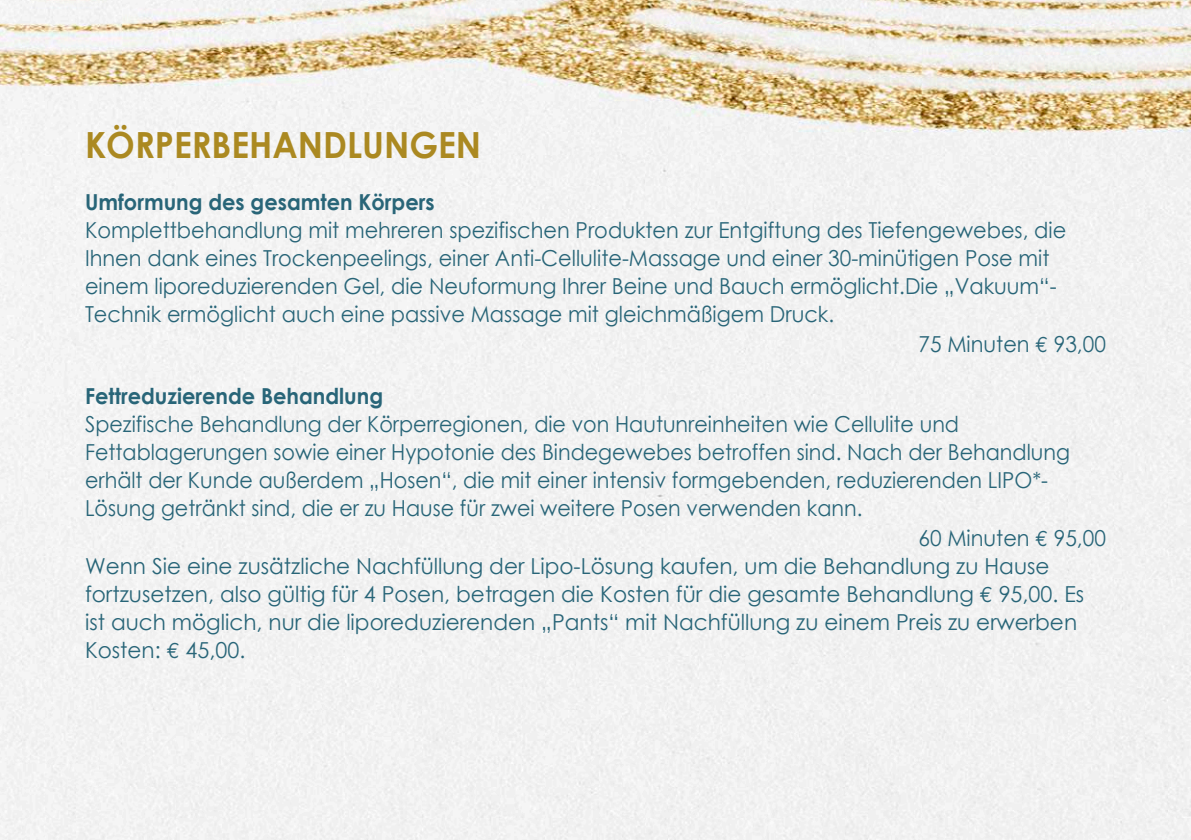
<style>
.page{position:relative;width:1191px;height:840px;background:#fff}
.page>*{position:absolute;margin:0;border:0;box-sizing:border-box;transform-origin:0 0}
.t1{font:700 36px "Century Gothic";color:#ab8921;scale:.95 1}
.t2{font:22px/28px "Century Gothic";color:#286578;scale:.95 1}
.t3{font:22px/28px "Century Gothic";color:#286578;scale:.94 1}
.t4{font:700 22px "Century Gothic";color:#286578;scale:.95 1}
.s1{font-family:"Euro Mono"}
</style>
<div class="page">
<img style="left:0;top:0;width:1191px;height:839px">
<h1 class="t1" style="left:85px;top:122px;width:418px">KÖRPERBEHANDLUNGEN</h1>
<p class="t4" style="left:85px;top:188px;width:369px">Umformung des gesamten Körpers</p>
<p class="t2" style="left:85px;top:215px;width:1034px">Komplettbehandlung mit mehreren spezifischen Produkten zur Entgiftung des Tiefengewebes, die Ihnen dank eines Trockenpeelings, einer Anti-Cellulite-Massage und einer 30-minütigen Pose mit einem liporeduzierenden Gel, die Neuformung Ihrer Beine und Bauch ermöglicht.Die „Vakuum“- Technik ermöglicht auch eine passive Massage mit gleichmäßigem Druck.</p>
<p class="t2" style="left:918px;top:329px;width:199px">75 Minuten <span class="s1">€</span> 93,00</p>
<p class="t4" style="left:85px;top:382px;width:315px">Fettreduzierende Behandlung</p>
<p class="t3" style="left:85px;top:409px;width:1049px">Spezifische Behandlung der Körperregionen, die von Hautunreinheiten wie Cellulite und Fettablagerungen sowie einer Hypotonie des Bindegewebes betroffen sind. Nach der Behandlung erhält der Kunde außerdem „Hosen“, die mit einer intensiv formgebenden, reduzierenden LIPO*- Lösung getränkt sind, die er zu Hause für zwei weitere Posen verwenden kann.</p>
<p class="t2" style="left:85px;top:523px;width:1076px;text-indent:833px">60 Minuten <span class="s1">€</span> 95,00<br>Wenn Sie eine zusätzliche Nachfüllung der Lipo-Lösung kaufen, um die Behandlung zu Hause fortzusetzen, also gültig für 4 Posen, betragen die Kosten für die gesamte Behandlung <span class="s1">€</span> 95,00. Es ist auch möglich, nur die liporeduzierenden „Pants“ mit Nachfüllung zu einem Preis zu erwerben Kosten: <span class="s1">€</span> 45,00.</p>
</div>
